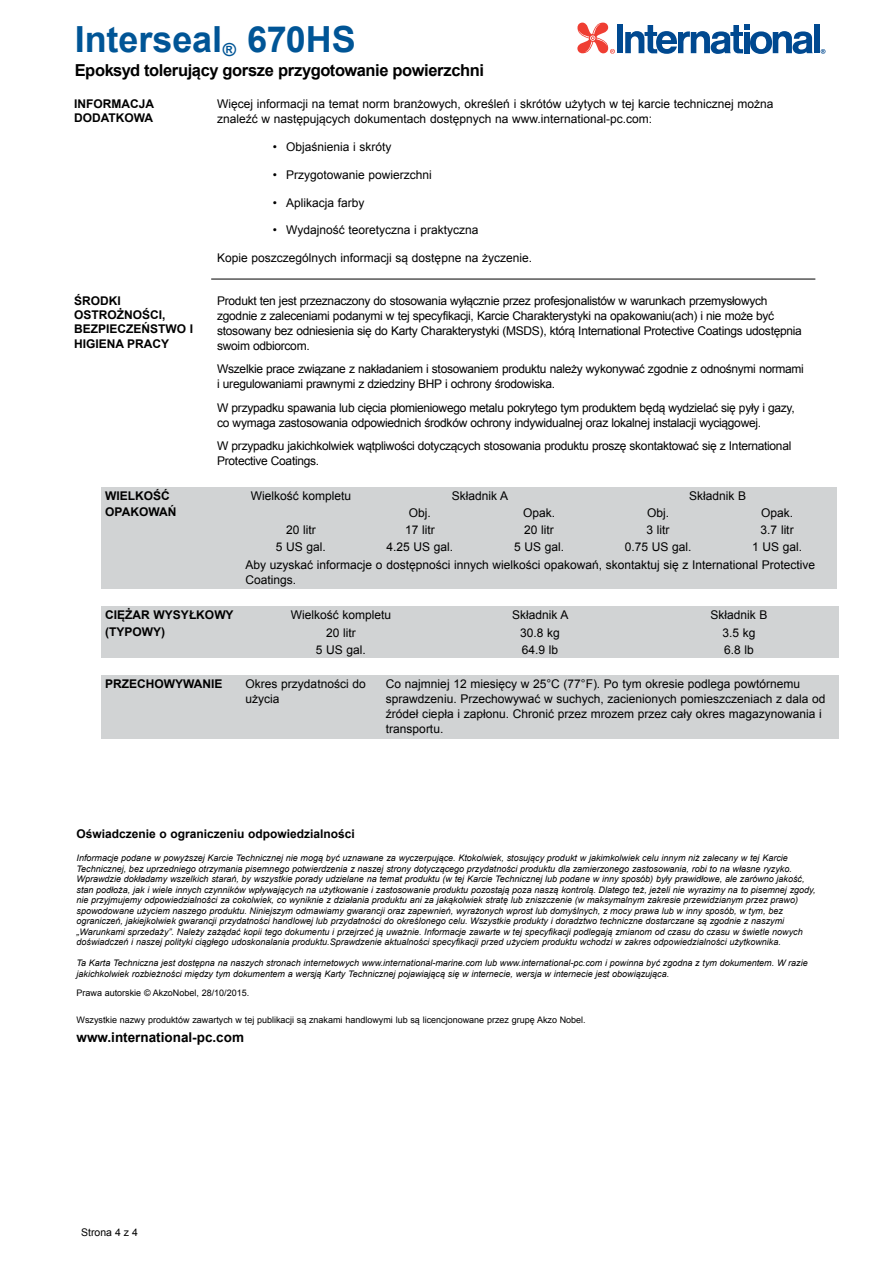
<style>
.page{position:relative;width:893px;height:1263px;background:#fff}
.page>*{position:absolute;margin:0;border:0;box-sizing:border-box;transform-origin:0 0}
.t1{font:700 36px "Arial";letter-spacing:-.005em;color:#005596}
.t2{font:700 16.5px "Arial";letter-spacing:-.025em;color:#000}
.t3{font:700 13.5px "Arial";color:#000}
.t4{font:12px/15px "Arial";letter-spacing:-.025em;color:#000}
.t5{font:12px/15px "Arial";color:#000}
.t6{font:700 12px/14.2px "Arial";color:#000}
.t7{font:10.5px "Arial";color:#000}
.t8{font:italic 9px/10.5px "Arial";color:#000}
.t9{font:9px "Arial";color:#000}
</style>
<div class="page">
<div style="left:813px;top:25px;width:6px;height:28px;background:#004990"></div>
<div style="left:617px;top:25px;width:6px;height:28px;background:#004990"></div>
<svg style="left:625px;top:24px;width:188px;height:30px"></svg>
<svg style="left:577px;top:23px;width:38px;height:31px"></svg>
<svg style="left:821px;top:49px;width:4px;height:5px"></svg>
<hr style="left:211px;top:279px;width:604px;height:1px;background:#000">
<div style="left:101px;top:606px;width:737px;height:52px;background:#d1d3d4"></div>
<div style="left:101px;top:675px;width:738px;height:63px;background:#d1d3d4"></div>
<div style="left:101px;top:487px;width:736px;height:101px;background:#d1d3d4"></div>
<h1 class="t1" style="left:75px;top:15px;width:282px">Interseal<sub>®</sub> 670HS</h1>
<h2 class="t2" style="left:75px;top:59px;width:411px">Epoksyd tolerujący gorsze przygotowanie powierzchni</h2>
<h3 class="t6" style="left:74px;top:97px;width:81px">INFORMACJA<br>DODATKOWA</h3>
<h3 class="t5" style="left:217px;top:97px;width:558px">Więcej informacji na temat norm branżowych, określeń i skrótów użytych w tej karcie technicznej można znaleźć w następujących dokumentach dostępnych na www.international-pc.com:</h3>
<h3 class="t5" style="left:273px;top:139px;width:120px">• Objaśnienia i skróty</h3>
<h3 class="t5" style="left:273px;top:167px;width:161px">• Przygotowanie powierzchni</h3>
<h3 class="t5" style="left:273px;top:195px;width:93px">• Aplikacja farby</h3>
<h3 class="t5" style="left:273px;top:223px;width:207px">• Wydajność teoretyczna i praktyczna</h3>
<h3 class="t5" style="left:217px;top:250px;width:316px">Kopie poszczególnych informacji są dostępne na życzenie.</h3>
<h3 class="t6" style="left:74px;top:294px;width:121px">ŚRODKI<br>OSTROŻNOŚCI,<br>BEZPIECZEŃSTWO I<br>HIGIENA PRACY</h3>
<p class="t4" style="left:217px;top:293px;width:586px">Produkt ten jest przeznaczony do stosowania wyłącznie przez profesjonalistów w warunkach przemysłowych zgodnie z zaleceniami podanymi w tej specyfikacji, Karcie Charakterystyki na opakowaniu(ach) i nie może być stosowany bez odniesienia się do Karty Charakterystyki (MSDS), którą International Protective Coatings udostępnia swoim odbiorcom.</p>
<h3 class="t4" style="left:217px;top:362px;width:588px">Wszelkie prace związane z nakładaniem i stosowaniem produktu należy wykonywać zgodnie z odnośnymi normami i uregulowaniami prawnymi z dziedziny BHP i ochrony środowiska.</h3>
<h3 class="t4" style="left:217px;top:400px;width:579px">W przypadku spawania lub cięcia płomieniowego metalu pokrytego tym produktem będą wydzielać się pyły i gazy, co wymaga zastosowania odpowiednich środków ochrony indywidualnej oraz lokalnej instalacji wyciągowej.</h3>
<h3 class="t4" style="left:217px;top:439px;width:576px">W przypadku jakichkolwiek wątpliwości dotyczących stosowania produktu proszę skontaktować się z International<br>Protective Coatings.</h3>
<h3 class="t6" style="left:105px;top:488px;width:73px;line-height:16.5px">WIELKOŚĆ<br>OPAKOWAŃ</h3>
<h3 class="t5" style="left:251px;top:488px;width:102px">Wielkość kompletu</h3>
<h3 class="t5" style="left:452px;top:488px;width:58px">Składnik A</h3>
<h3 class="t5" style="left:689px;top:488px;width:59px">Składnik B</h3>
<h3 class="t4" style="left:409px;top:505px;width:24px">Obj.</h3>
<h3 class="t4" style="left:523px;top:505px;width:34px">Opak.</h3>
<h3 class="t4" style="left:647px;top:505px;width:24px">Obj.</h3>
<h3 class="t4" style="left:761px;top:505px;width:34px">Opak.</h3>
<h3 class="t4" style="left:286px;top:523px;width:31px">20 litr</h3>
<h3 class="t4" style="left:405px;top:523px;width:31px">17 litr</h3>
<h3 class="t4" style="left:524px;top:523px;width:31px">20 litr</h3>
<h3 class="t4" style="left:647px;top:523px;width:25px">3 litr</h3>
<h3 class="t4" style="left:761px;top:523px;width:35px">3.7 litr</h3>
<h3 class="t4" style="left:276px;top:540px;width:52px">5 US gal.</h3>
<h3 class="t4" style="left:387px;top:540px;width:68px">4.25 US gal.</h3>
<h3 class="t4" style="left:514px;top:540px;width:52px">5 US gal.</h3>
<h3 class="t4" style="left:625px;top:540px;width:68px">0.75 US gal.</h3>
<h3 class="t5" style="left:246px;top:539px;width:571px;line-height:17.2px;text-indent:506px">1 US gal.<br>Aby uzyskać informacje o dostępności innych wielkości opakowań, skontaktuj się z International Protective</h3>
<h3 class="t5" style="left:246px;top:572px;width:52px">Coatings.</h3>
<h3 class="t6" style="left:105px;top:607px;width:130px;line-height:16.5px">CIĘŻAR WYSYŁKOWY (TYPOWY)</h3>
<h3 class="t5" style="left:291px;top:608px;width:102px">Wielkość kompletu</h3>
<h3 class="t5" style="left:512px;top:608px;width:58px">Składnik A</h3>
<h3 class="t5" style="left:710px;top:608px;width:59px">Składnik B</h3>
<h3 class="t4" style="left:326px;top:625px;width:31px">20 litr</h3>
<h3 class="t4" style="left:520px;top:625px;width:41px">30.8 kg</h3>
<h3 class="t4" style="left:722px;top:625px;width:35px">3.5 kg</h3>
<h3 class="t4" style="left:316px;top:642px;width:52px">5 US gal.</h3>
<h3 class="t4" style="left:522px;top:642px;width:38px">64.9 lb</h3>
<h3 class="t4" style="left:724px;top:642px;width:31px">6.8 lb</h3>
<h3 class="t6" style="left:105px;top:677px;width:119px">PRZECHOWYWANIE</h3>
<h3 class="t5" style="left:246px;top:676px;width:122px">Okres przydatności do użycia</h3>
<p class="t5" style="left:386px;top:676px;width:441px">Co najmniej 12 miesięcy w 25°C (77°F). Po tym okresie podlega powtórnemu sprawdzeniu. Przechowywać w suchych, zacienionych pomieszczeniach z dala od źródeł ciepła i zapłonu. Chronić przez mrozem przez cały okres magazynowania i transportu.</p>
<h3 class="t6" style="left:77px;top:827px;width:280px">Oświadczenie o ograniczeniu odpowiedzialności</h3>
<p class="t8" style="left:77px;top:853px;width:740px">Informacje podane w powyższej Karcie Technicznej nie mogą być uznawane za wyczerpujące. Ktokolwiek, stosujący produkt w jakimkolwiek celu innym niż zalecany w tej Karcie Technicznej, bez uprzedniego otrzymania pisemnego potwierdzenia z naszej strony dotyczącego przydatności produktu dla zamierzonego zastosowania, robi to na własne ryzyko.<br>Wprawdzie dokładamy wszelkich starań, by wszystkie porady udzielane na temat produktu (w tej Karcie Technicznej lub podane w inny sposób) były prawidłowe, ale zarówno jakość, stan podłoża, jak i wiele innych czynników wpływających na użytkowanie i zastosowanie produktu pozostają poza naszą kontrolą. Dlatego też, jeżeli nie wyrazimy na to pisemnej zgody, nie przyjmujemy odpowiedzialności za cokolwiek, co wyniknie z działania produktu ani za jakąkolwiek stratę lub zniszczenie (w maksymalnym zakresie przewidzianym przez prawo) spowodowane użyciem naszego produktu. Niniejszym odmawiamy gwarancji oraz zapewnień, wyrażonych wprost lub domyślnych, z mocy prawa lub w inny sposób, w tym, bez ograniczeń, jakiejkolwiek gwarancji przydatności handlowej lub przydatności do określonego celu. Wszystkie produkty i doradztwo techniczne dostarczane są zgodnie z naszymi „Warunkami sprzedaży”. Należy zażądać kopii tego dokumentu i przejrzeć ją uważnie. Informacje zawarte w tej specyfikacji podlegają zmianom od czasu do czasu w świetle nowych doświadczeń i naszej polityki ciągłego udoskonalania produktu.Sprawdzenie aktualności specyfikacji przed użyciem produktu wchodzi w zakres odpowiedzialności użytkownika.</p>
<p class="t8" style="left:77px;top:958px;width:733px">Ta Karta Techniczna jest dostępna na naszych stronach internetowych www.international-marine.com lub www.international-pc.com i powinna być zgodna z tym dokumentem. W razie jakichkolwiek rozbieżności między tym dokumentem a wersją Karty Technicznej pojawiającą się w internecie, wersja w internecie jest obowiązująca.</p>
<p class="t9" style="left:77px;top:987px;width:174px">Prawa autorskie © AkzoNobel, 28/10/2015.</p>
<p class="t9" style="left:77px;top:1014px;width:511px">Wszystkie nazwy produktów zawartych w tej publikacji są znakami handlowymi lub są licencjonowane przez grupę Akzo Nobel.</p>
<h3 class="t3" style="left:77px;top:1029px;width:169px">www.international-pc.com</h3>
<p class="t7" style="left:81px;top:1225px;width:58px">Strona 4 z 4</p>
</div>
